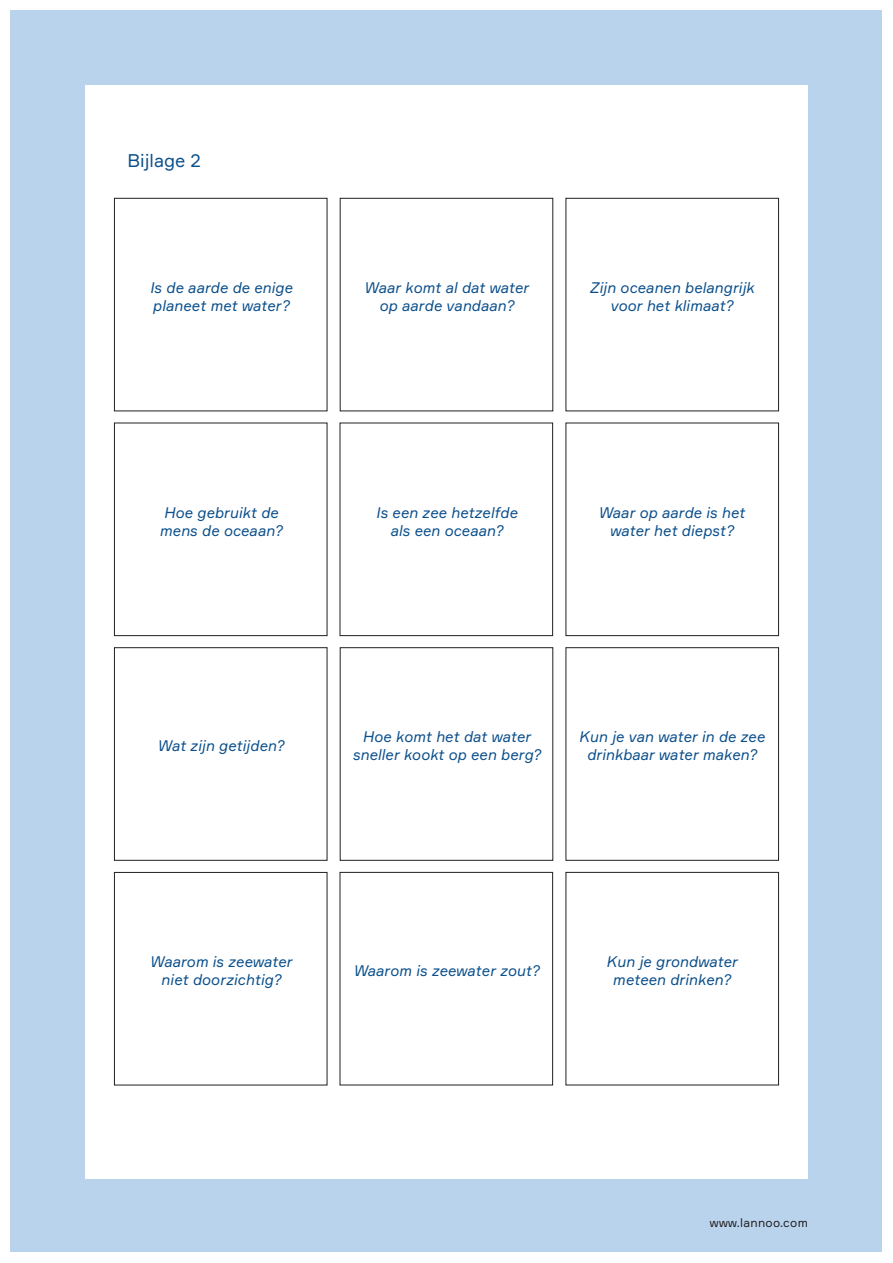
<style>
.page{position:relative;width:893px;height:1263px;background:#fff}
.page>*{position:absolute;margin:0;border:0;box-sizing:border-box;transform-origin:0 0}
.t1{font:18px "Formular";color:#0b4f8b}
.t2{font:italic 15px/18px "Formular";color:#0b4f8b;text-align:center}
.t3{font:12px "Formular";letter-spacing:.025em;color:#231f20}
</style>
<div class="page">
<div style="left:11px;top:11px;width:871px;height:1241px;background:#b9d3ed"></div>
<div style="left:85px;top:85px;width:723px;height:1093px;background:#fff"></div>
<div style="left:114px;top:198px;width:213px;height:213px;border:1px solid #231f20"></div>
<div style="left:114px;top:647px;width:213px;height:214px;border:1px solid #231f20"></div>
<div style="left:114px;top:872px;width:213px;height:213px;border:1px solid #231f20"></div>
<div style="left:340px;top:647px;width:213px;height:214px;border:1px solid #231f20"></div>
<div style="left:566px;top:198px;width:213px;height:213px;border:1px solid #231f20"></div>
<div style="left:114px;top:423px;width:213px;height:213px;border:1px solid #231f20"></div>
<div style="left:340px;top:423px;width:213px;height:213px;border:1px solid #231f20"></div>
<div style="left:340px;top:872px;width:213px;height:213px;border:1px solid #231f20"></div>
<div style="left:566px;top:423px;width:213px;height:213px;border:1px solid #231f20"></div>
<div style="left:566px;top:647px;width:213px;height:214px;border:1px solid #231f20"></div>
<div style="left:566px;top:872px;width:213px;height:213px;border:1px solid #231f20"></div>
<p class="t1" style="left:128px;top:149px;width:75px">Bijlage 2</p>
<p class="t2" style="left:150px;top:278px;width:144px;text-align:left">Is de aarde de enige planeet met water?</p>
<p class="t2" style="left:365px;top:278px;width:166px">Waar komt al dat water op aarde vandaan?</p>
<p class="t2" style="left:590px;top:278px;width:166px">Zijn oceanen belangrijk voor het klimaat?</p>
<p class="t2" style="left:160px;top:503px;width:125px;text-align:left">Hoe gebruikt de mens de oceaan?</p>
<p class="t2" style="left:376px;top:503px;width:143px">Is een zee hetzelfde als een oceaan?</p>
<p class="t2" style="left:599px;top:503px;width:148px">Waar op aarde is het water het diepst?</p>
<p class="t2" style="left:158px;top:737px;width:128px">Wat zijn getijden?</p>
<p class="t2" style="left:352px;top:728px;width:190px">Hoe komt het dat water sneller kookt op een berg?</p>
<p class="t2" style="left:579px;top:728px;width:187px">Kun je van water in de zee drinkbaar water maken?</p>
<p class="t2" style="left:150px;top:952px;width:143px">Waarom is zeewater niet doorzichtig?</p>
<p class="t2" style="left:354px;top:961px;width:187px">Waarom is zeewater zout?</p>
<p class="t2" style="left:606px;top:952px;width:133px">Kun je grondwater meteen drinken?</p>
<p class="t3" style="left:710px;top:1215px;width:99px">www.lannoo.com</p>
</div>
